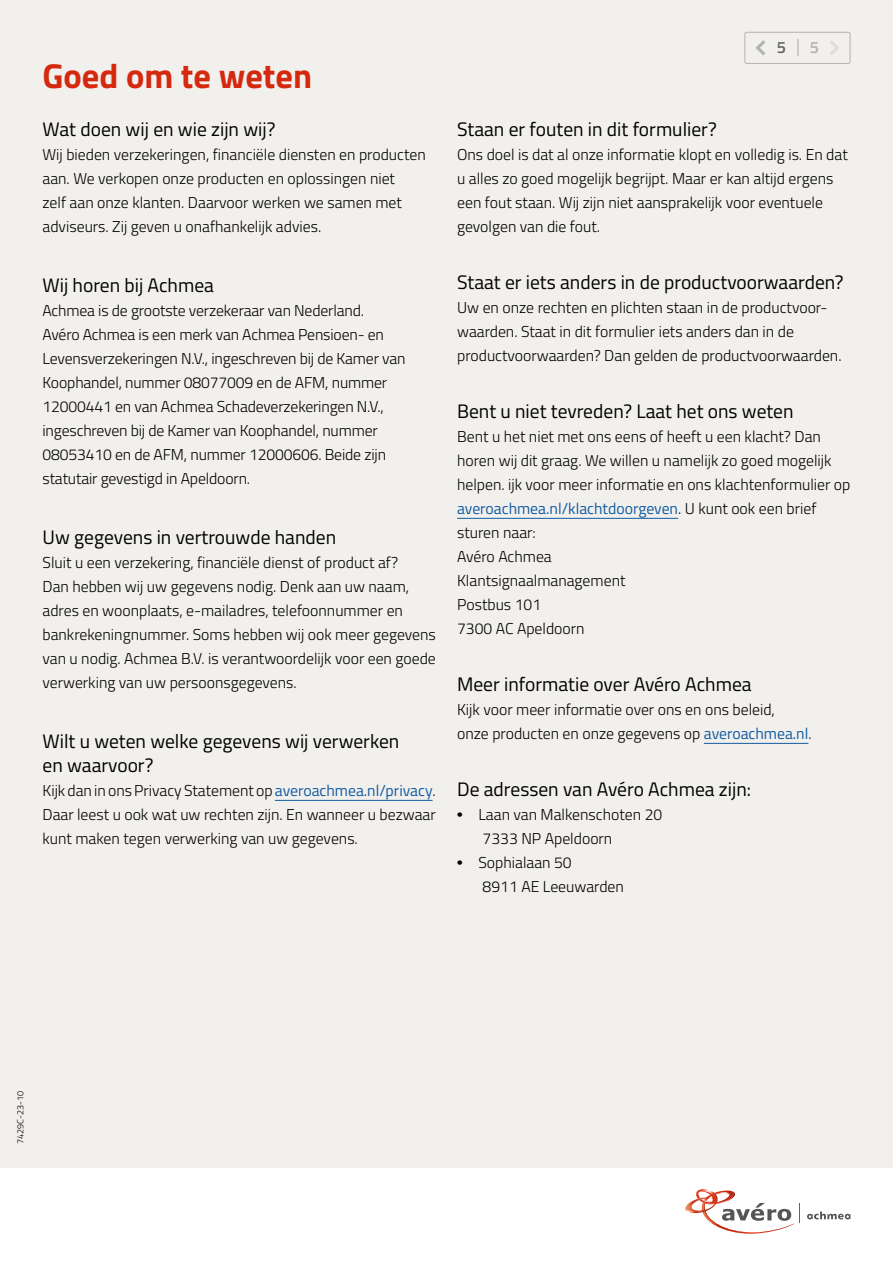
<style>
.page{position:relative;width:893px;height:1263px;background:#fff}
.page>*{position:absolute;margin:0;border:0;box-sizing:border-box;transform-origin:0 0}
.t1{font:700 34.5px "Titillium Web";color:#d4290f}
.t2{font:19.5px/24px "Titillium Web";color:#000}
.t3{font:600 16.5px "Titillium Web";color:#666}
.t4{font:300 15.75px/24px "Titillium Web";color:#000}
.t5{font:300 9px "Titillium Web";color:#000}
.s1{font-weight:400;color:#125ba2}
.s2{font-weight:300;font-size:18px;color:#b3b3b3}
.s3{color:#b3b3b3}
.s4{font-family:"Arial";font-weight:700}
</style>
<div class="page">
<div style="left:0;top:0;width:893px;height:1168px;background:#f2f0ed"></div>
<hr style="left:275px;top:800px;width:158px;height:1px;background:#125ba2">
<hr style="left:457px;top:518px;width:221px;height:1px;background:#125ba2">
<hr style="left:704px;top:743px;width:104px;height:1px;background:#125ba2">
<svg style="left:807px;top:1211px;width:43px;height:8px"></svg>
<svg style="left:685px;top:1189px;width:115px;height:45px"></svg>
<div style="left:744px;top:32px;width:106px;height:32px;border:1px solid #b3b3b3;border-radius:2px"></div>
<svg style="left:830px;top:41px;width:9px;height:14px"></svg>
<svg style="left:755px;top:40px;width:10px;height:15px"></svg>
<h1 class="t1" style="left:43px;top:49px;width:271px">Goed om te weten</h1>
<p class="t2" style="left:43px;top:116px;width:234px">Wat doen wij en wie zijn wij?</p>
<p class="t4" style="left:43px;top:142px;width:385px">Wij bieden verzekeringen, financiële diensten en producten aan. We verkopen onze producten en oplossingen niet<br>zelf aan onze klanten. Daarvoor werken we samen met adviseurs. Zij geven u onafhankelijk advies.</p>
<p class="t2" style="left:43px;top:272px;width:173px">Wij horen bij Achmea</p>
<p class="t4" style="left:43px;top:298px;width:364px">Achmea is de grootste verzekeraar van Nederland.<br>Avéro Achmea is een merk van Achmea Pensioen- en Levensverzekeringen N.V., ingeschreven bij de Kamer van Koophandel, nummer 08077009 en de AFM, nummer 12000441 en van Achmea Schadeverzekeringen N.V., ingeschreven bij de Kamer van Koophandel, nummer 08053410 en de AFM, nummer 12000606. Beide zijn statutair gevestigd in Apeldoorn.</p>
<p class="t2" style="left:43px;top:524px;width:295px">Uw gegevens in vertrouwde handen</p>
<p class="t4" style="left:43px;top:550px;width:395px">Sluit u een verzekering, financiële dienst of product af?<br>Dan hebben wij uw gegevens nodig. Denk aan uw naam, adres en woonplaats, e-mailadres, telefoonnummer en bankrekeningnummer. Soms hebben wij ook meer gegevens van u nodig. Achmea B.V. is verantwoordelijk voor een goede verwerking van uw persoonsgegevens.</p>
<p class="t2" style="left:43px;top:728px;width:358px">Wilt u weten welke gegevens wij verwerken en waarvoor?</p>
<p class="t4" style="left:43px;top:778px;width:395px;text-align:justify">Kijk dan in ons Privacy Statement op <span class="s1">averoachmea.nl/privacy</span>.<br>Daar leest u ook wat uw rechten zijn. En wanneer u bezwaar kunt maken tegen verwerking van uw gegevens.</p>
<p class="t3" style="left:777px;top:34px;width:44px">5<span class="s2">|</span><span class="s3">5</span></p>
<p class="t2" style="left:457px;top:116px;width:261px">Staan er fouten in dit formulier?</p>
<p class="t4" style="left:457px;top:142px;width:392px">Ons doel is dat al onze informatie klopt en volledig is. En dat u alles zo goed mogelijk begrijpt. Maar er kan altijd ergens een fout staan. Wij zijn niet aansprakelijk voor eventuele gevolgen van die fout.</p>
<p class="t2" style="left:457px;top:269px;width:388px">Staat er iets anders in de productvoorwaarden?</p>
<p class="t4" style="left:457px;top:295px;width:386px">Uw en onze rechten en plichten staan in de productvoor&shy;waarden. Staat in dit formulier iets anders dan in de productvoorwaarden? Dan gelden de productvoorwaarden.</p>
<p class="t2" style="left:457px;top:398px;width:338px">Bent u niet tevreden? Laat het ons weten</p>
<p class="t4" style="left:457px;top:424px;width:395px">Bent u het niet met ons eens of heeft u een klacht? Dan horen wij dit graag. We willen u namelijk zo goed mogelijk helpen. ijk voor meer informatie en ons klachtenformulier op <span class="s1">averoachmea.nl/klachtdoorgeven</span>. U kunt ook een brief sturen naar:<br>Avéro Achmea<br>Klantsignaalmanagement<br>Postbus 101<br>7300 AC Apeldoorn</p>
<p class="t2" style="left:457px;top:671px;width:296px">Meer informatie over Avéro Achmea</p>
<p class="t4" style="left:457px;top:697px;width:356px">Kijk voor meer informatie over ons en ons beleid,<br>onze producten en onze gegevens op <span class="s1">averoachmea.nl</span>.</p>
<p class="t2" style="left:457px;top:776px;width:295px">De adressen van Avéro Achmea zijn:</p>
<p class="t4" style="left:483px;top:802px;width:181px;text-indent:-26px"><span class="s4">•</span> Laan van Malkenschoten 20<br>7333 NP Apeldoorn</p>
<p class="t4" style="left:483px;top:850px;width:143px;text-indent:-26px"><span class="s4">•</span> Sophialaan 50<br>8911 AE Leeuwarden</p>
<p class="t5" style="left:14px;top:1144px;width:54px;rotate:-90deg">7429C-23-10</p>
</div>
